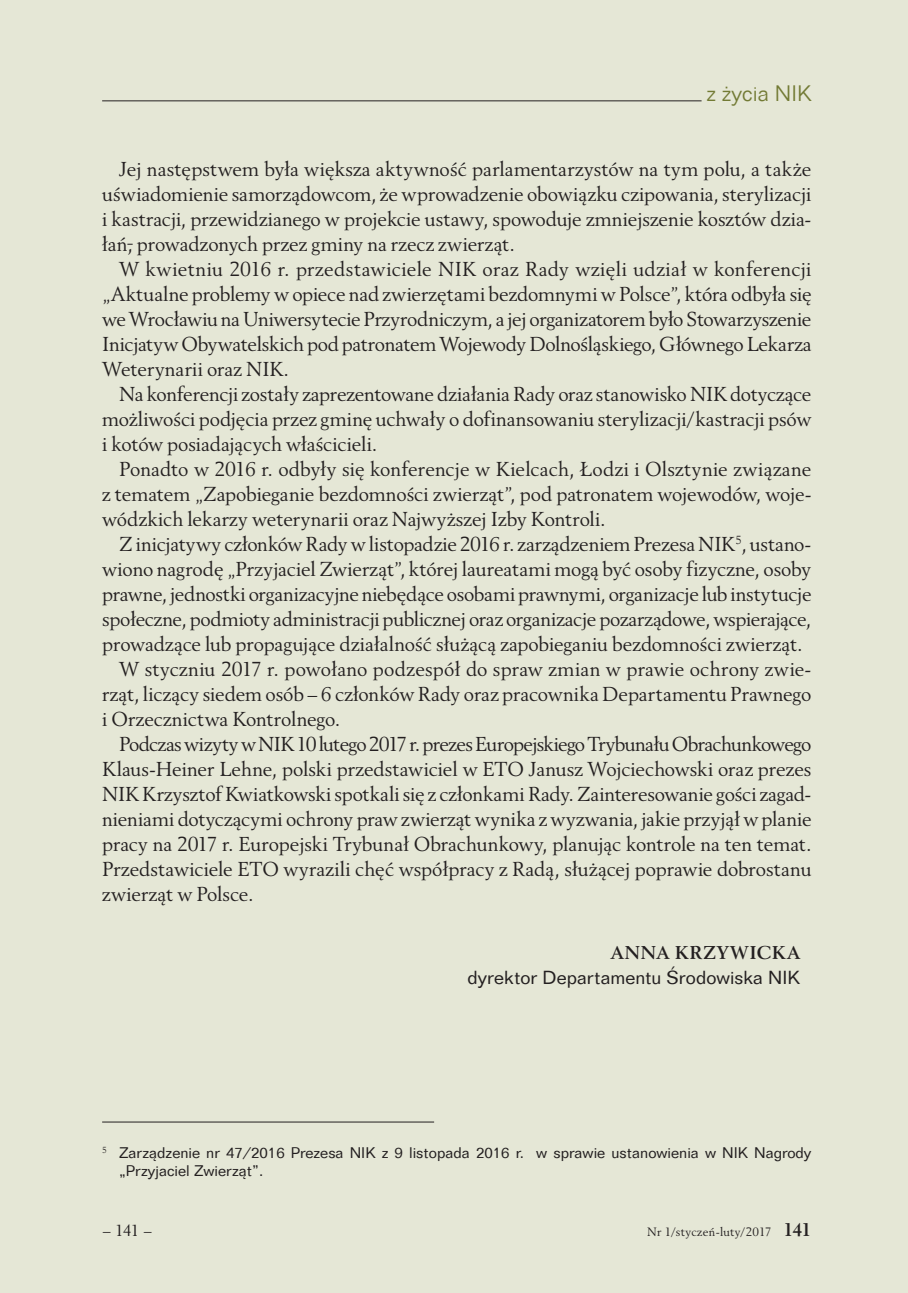
<style>
.page{position:relative;width:908px;height:1293px;background:#fff}
.page>*{position:absolute;margin:0;border:0;box-sizing:border-box;transform-origin:0 0}
.t1{font:300 21.8px "Folio TL";color:#727a34}
.t2{font:20px/25px "Revival 565 BT";letter-spacing:-.005em;color:#231f20;text-align:justify}
.t3{font:20px "Revival 565 BT";letter-spacing:-.035em;color:#231f20}
.t4{font:18.4px "Folio TL";letter-spacing:.005em;color:#231f20}
.t5{font:700 18.4px "Revival 565 BT";letter-spacing:.045em;color:#231f20}
.t6{font:16px "Revival 565 BT";color:#231f20}
.t7{font:15px/18px "Folio TL";color:#231f20}
.t8{font:12px "Revival 565 BT";letter-spacing:.015em;color:#231f20}
.s1{font-weight:700;font-size:18px}
</style>
<div class="page">
<div style="left:0;top:0;width:907px;height:1293px;background:#e5e7d6"></div>
<hr style="left:102px;top:100px;width:599px;height:1px;background:#231f20">
<hr style="left:102px;top:1121px;width:332px;height:1px;background:#231f20">
<p class="t1" style="left:706px;top:79px;width:107px">z życia NIK</p>
<p class="t2" style="left:102px;top:157px;width:710px;text-indent:17px">Jej następstwem była większa aktywność parlamentarzystów na tym polu, a także uświadomienie samorządowcom, że wprowadzenie obowiązku czipowania, sterylizacji i kastracji, przewidzianego w projekcie ustawy, spowoduje zmniejszenie kosztów dzia&shy;łań, prowadzonych przez gminy na rzecz zwierząt.</p>
<p class="t2" style="left:102px;top:257px;width:710px;text-indent:17px">W kwietniu 2016 r. przedstawiciele NIK oraz Rady wzięli udział w konferencji „Aktualne problemy w opiece nad zwierzętami bezdomnymi w Polsce”, która odbyła się we Wrocławiu na Uniwersytecie Przyrodniczym, a jej organizatorem było Stowarzyszenie Inicjatyw Obywatelskich pod patronatem Wojewody Dolnośląskiego, Głównego Lekarza Weterynarii oraz NIK.</p>
<p class="t2" style="left:102px;top:382px;width:710px;text-indent:17px">Na konferencji zostały zaprezentowane działania Rady oraz stanowisko NIK dotyczące możliwości podjęcia przez gminę uchwały o dofinansowaniu sterylizacji/kastracji psów i kotów posiadających właścicieli.</p>
<p class="t2" style="left:102px;top:457px;width:710px;text-indent:17px">Ponadto w 2016 r. odbyły się konferencje w Kielcach, Łodzi i Olsztynie związane z tematem „Zapobieganie bezdomności zwierząt”, pod patronatem wojewodów, woje&shy;wódzkich lekarzy weterynarii oraz Najwyższej Izby Kontroli.</p>
<p class="t2" style="left:119px;top:532px;width:693px">Z inicjatywy członków Rady w listopadzie 2016 r. zarządzeniem Prezesa NIK<sup>5</sup>, ustano-</p>
<p class="t2" style="left:102px;top:557px;width:710px">wiono nagrodę „Przyjaciel Zwierząt”, której laureatami mogą być osoby fizyczne, osoby</p>
<p class="t2" style="left:102px;top:582px;width:710px">prawne, jednostki organizacyjne niebędące osobami prawnymi, organizacje lub instytucje</p>
<p class="t2" style="left:102px;top:607px;width:710px">społeczne, podmioty administracji publicznej oraz organizacje pozarządowe, wspierające,</p>
<p class="t2" style="left:102px;top:632px;width:701px">prowadzące lub propagujące działalność służącą zapobieganiu bezdomności zwierząt.</p>
<p class="t2" style="left:119px;top:657px;width:693px">W styczniu 2017 r. powołano podzespół do spraw zmian w prawie ochrony zwie-</p>
<p class="t2" style="left:102px;top:682px;width:710px">rząt, liczący siedem osób – 6 członków Rady oraz pracownika Departamentu Prawnego</p>
<p class="t2" style="left:102px;top:707px;width:240px">i Orzecznictwa Kontrolnego.</p>
<p class="t3" style="left:119px;top:731px;width:693px">Podczas wizyty w NIK 10 lutego 2017 r. prezes Europejskiego Trybunału Obrachunkowego</p>
<p class="t2" style="left:102px;top:757px;width:710px">Klaus-Heiner Lehne, polski przedstawiciel w ETO Janusz Wojciechowski oraz prezes</p>
<p class="t2" style="left:102px;top:782px;width:710px">NIK Krzysztof Kwiatkowski spotkali się z członkami Rady. Zainteresowanie gości zagad-</p>
<p class="t2" style="left:102px;top:807px;width:710px">nieniami dotyczącymi ochrony praw zwierząt wynika z wyzwania, jakie przyjął w planie</p>
<p class="t2" style="left:102px;top:832px;width:710px">pracy na 2017 r. Europejski Trybunał Obrachunkowy, planując kontrole na ten temat.</p>
<p class="t2" style="left:102px;top:857px;width:710px">Przedstawiciele ETO wyrazili chęć współpracy z Radą, służącej poprawie dobrostanu</p>
<p class="t2" style="left:102px;top:882px;width:153px">zwierząt w Polsce.</p>
<p class="t5" style="left:610px;top:940px;width:191px">ANNA KRZYWICKA</p>
<p class="t4" style="left:467px;top:965px;width:334px">dyrektor Departamentu Środowiska NIK</p>
<p class="t7" style="left:119px;top:1143px;width:693px;text-indent:-17px"><sup>5</sup> Zarządzenie nr 47/2016 Prezesa NIK z 9 listopada 2016 r. w sprawie ustanowienia w NIK Nagrody „Przyjaciel Zwierząt”.</p>
<p class="t6" style="left:103px;top:1220px;width:51px">– 141 –</p>
<p class="t8" style="left:647px;top:1224px;width:166px">Nr 1/styczeń-luty/2017 <span class="s1">141</span></p>
</div>
